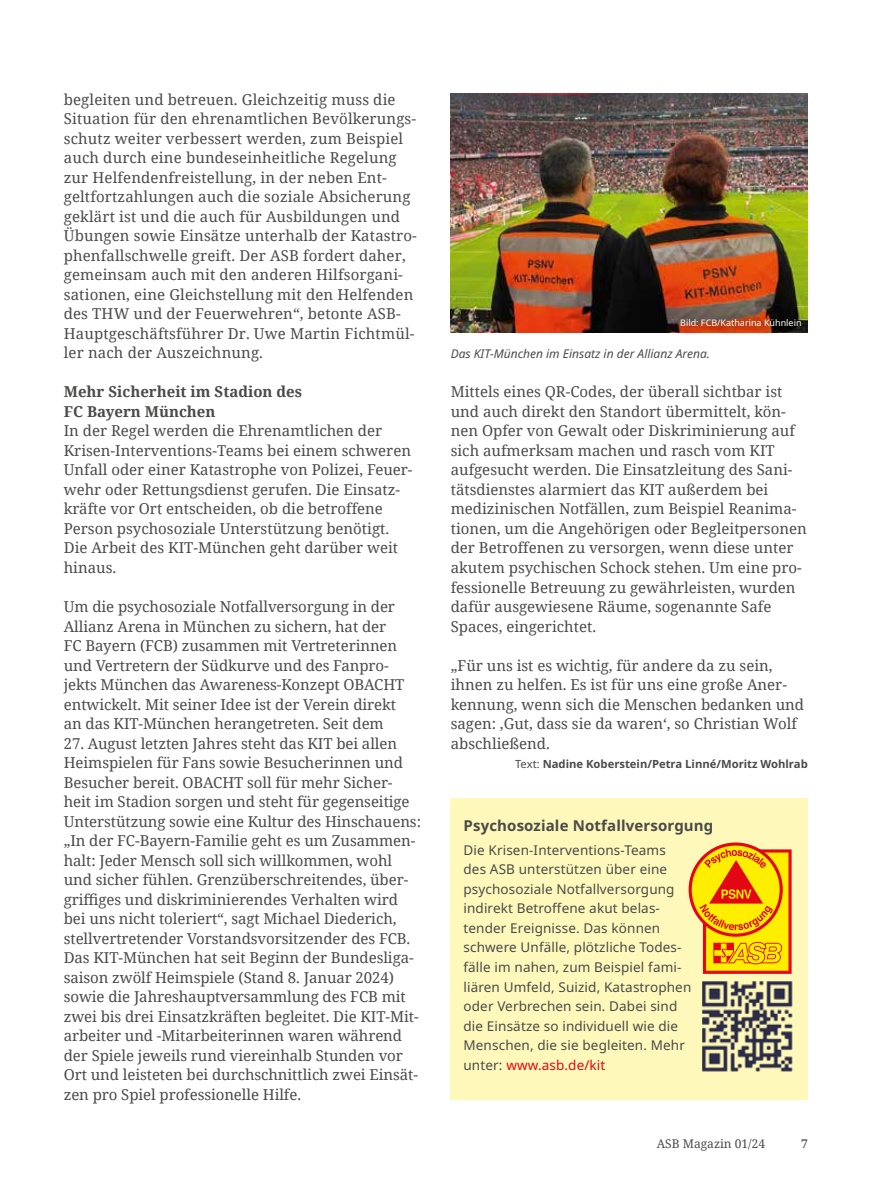
<style>
.page{position:relative;width:893px;height:1183px;background:#fff}
.page>*{position:absolute;margin:0;border:0;box-sizing:border-box;transform-origin:0 0}
.t1{font:15px/19.5px "Noto Serif";color:#4a4a49}
.t2{font:700 15px/19.5px "Noto Serif";color:#4a4a49}
.t3{font:700 15px "Noto Sans";letter-spacing:.01em;color:#4a4a49}
.t4{font:13.5px/19.5px "Noto Sans";letter-spacing:.01em;color:#4a4a49}
.t5{font:italic 12px "Noto Sans";color:#4a4a49}
.t6{font:12px "Noto Serif";color:#4a4a49}
.t7{font:700 12px "Noto Serif";color:#4a4a49}
.t8{font:700 11.25px "Noto Sans";color:#4a4a49}
.t9{font:9px "Noto Sans";color:#fff}
.s1{font-weight:400}
.s2{color:#e30613}
</style>
<div class="page">
<img style="left:451px;top:94px;width:357px;height:238px">
<svg style="left:671px;top:310px;width:137px;height:23px;background:#763d23"></svg>
<div style="left:451px;top:797px;width:357px;height:302px;background:#fff8bb"></div>
<img style="left:702px;top:981px;width:90px;height:89px">
<svg style="left:689px;top:842px;width:103px;height:131px;background:#f7ae1c"></svg>
<p class="t1" style="left:64px;top:89px;width:355px">begleiten und betreuen. Gleichzeitig muss die Situation für den ehrenamtlichen Bevölkerungs&shy;schutz weiter verbessert werden, zum Beispiel auch durch eine bundeseinheitliche Regelung zur Helfendenfreistellung, in der neben Ent&shy;geltfortzahlungen auch die soziale Absicherung geklärt ist und die auch für Ausbildungen und Übungen sowie Einsätze unterhalb der Katastro&shy;phenfallschwelle greift. Der ASB fordert daher, gemeinsam auch mit den anderen Hilfsorgani&shy;sationen, eine Gleichstellung mit den Helfenden des THW und der Feuerwehren“, betonte ASB-Hauptgeschäftsführer Dr. Uwe Martin Fichtmül&shy;ler nach der Auszeichnung.</p>
<p class="t2" style="left:64px;top:381px;width:240px">Mehr Sicherheit im Stadion des<br>FC Bayern München</p>
<p class="t1" style="left:64px;top:420px;width:350px">In der Regel werden die Ehrenamtlichen der Krisen-Interventions-Teams bei einem schweren Unfall oder einer Katastrophe von Polizei, Feuer&shy;wehr oder Rettungsdienst gerufen. Die Einsatz&shy;kräfte vor Ort entscheiden, ob die betroffene Person psychosoziale Unterstützung benötigt.<br>Die Arbeit des KIT-München geht darüber weit hinaus.</p>
<p class="t1" style="left:64px;top:596px;width:342px">Um die psychosoziale Notfallversorgung in der Allianz Arena in München zu sichern, hat der FC Bayern (FCB) zusammen mit Vertreterinnen und Vertretern der Südkurve und des Fanpro&shy;jekts München das Awareness-Konzept OBACHT entwickelt. Mit seiner Idee ist der Verein direkt an das KIT-München herangetreten. Seit dem</p>
<p class="t1" style="left:64px;top:732px;width:359px">27. August letzten Jahres steht das KIT bei allen Heimspielen für Fans sowie Besucherinnen und Besucher bereit. OBACHT soll für mehr Sicher&shy;heit im Stadion sorgen und steht für gegenseitige Unterstützung sowie eine Kultur des Hinschauens: „In der FC-Bayern-Familie geht es um Zusammen&shy;halt: Jeder Mensch soll sich willkommen, wohl und sicher fühlen. Grenzüberschreitendes, über&shy;griffiges und diskriminierendes Verhalten wird bei uns nicht toleriert“, sagt Michael Diederich, stellvertretender Vorstandsvorsitzender des FCB.<br>Das KIT-München hat seit Beginn der Bundesliga&shy;saison zwölf Heimspiele (Stand 8. Januar 2024) sowie die Jahreshauptversammlung des FCB mit zwei bis drei Einsatzkräften begleitet. Die KIT-Mit&shy;arbeiter und -Mitarbeiterinnen waren während der Spiele jeweils rund viereinhalb Stunden vor Ort und leisteten bei durchschnittlich zwei Einsät&shy;zen pro Spiel professionelle Hilfe.</p>
<p class="t9" style="left:680px;top:318px;width:123px">Bild: FCB/Katharina Kühnlein</p>
<p class="t5" style="left:451px;top:345px;width:261px">Das KIT-München im Einsatz in der Allianz Arena.</p>
<p class="t1" style="left:451px;top:381px;width:357px">Mittels eines QR-Codes, der überall sichtbar ist und auch direkt den Standort übermittelt, kön&shy;nen Opfer von Gewalt oder Diskriminierung auf sich aufmerksam machen und rasch vom KIT aufgesucht werden. Die Einsatzleitung des Sani&shy;tätsdienstes alarmiert das KIT außerdem bei medizinischen Notfällen, zum Beispiel Reanima&shy;tionen, um die Angehörigen oder Begleitpersonen der Betroffenen zu versorgen, wenn diese unter akutem psychischen Schock stehen. Um eine pro&shy;fessionelle Betreuung zu gewährleisten, wurden dafür ausgewiesene Räume, sogenannte Safe Spaces, eingerichtet.</p>
<p class="t1" style="left:451px;top:654px;width:355px">„Für uns ist es wichtig, für andere da zu sein, ihnen zu helfen. Es ist für uns eine große Aner&shy;kennung, wenn sich die Menschen bedanken und sagen: ‚Gut, dass sie da warenʻ, so Christian Wolf abschließend.</p>
<p class="t8" style="left:515px;top:757px;width:294px"><span class="s1">Text:</span> Nadine Koberstein/Petra Linné/Moritz Wohlrab</p>
<p class="t3" style="left:463px;top:817px;width:251px">Psychosoziale Notfallversorgung</p>
<p class="t4" style="left:463px;top:840px;width:229px">Die Krisen-Interventions-Teams des ASB unterstützen über eine psychosoziale Notfallversorgung indirekt Betroffene akut belas&shy;tender Ereignisse. Das können schwere Unfälle, plötzliche Todes&shy;fälle im nahen, zum Beispiel fami&shy;liären Umfeld, Suizid, Katastrophen oder Verbrechen sein. Dabei sind die Einsätze so individuell wie die Menschen, die sie begleiten. Mehr unter: <span class="s2">www.asb.de/kit</span></p>
<p class="t6" style="left:657px;top:1135px;width:110px">ASB Magazin 01/24</p>
<p class="t7" style="left:801px;top:1134px;width:8px">7</p>
</div>
